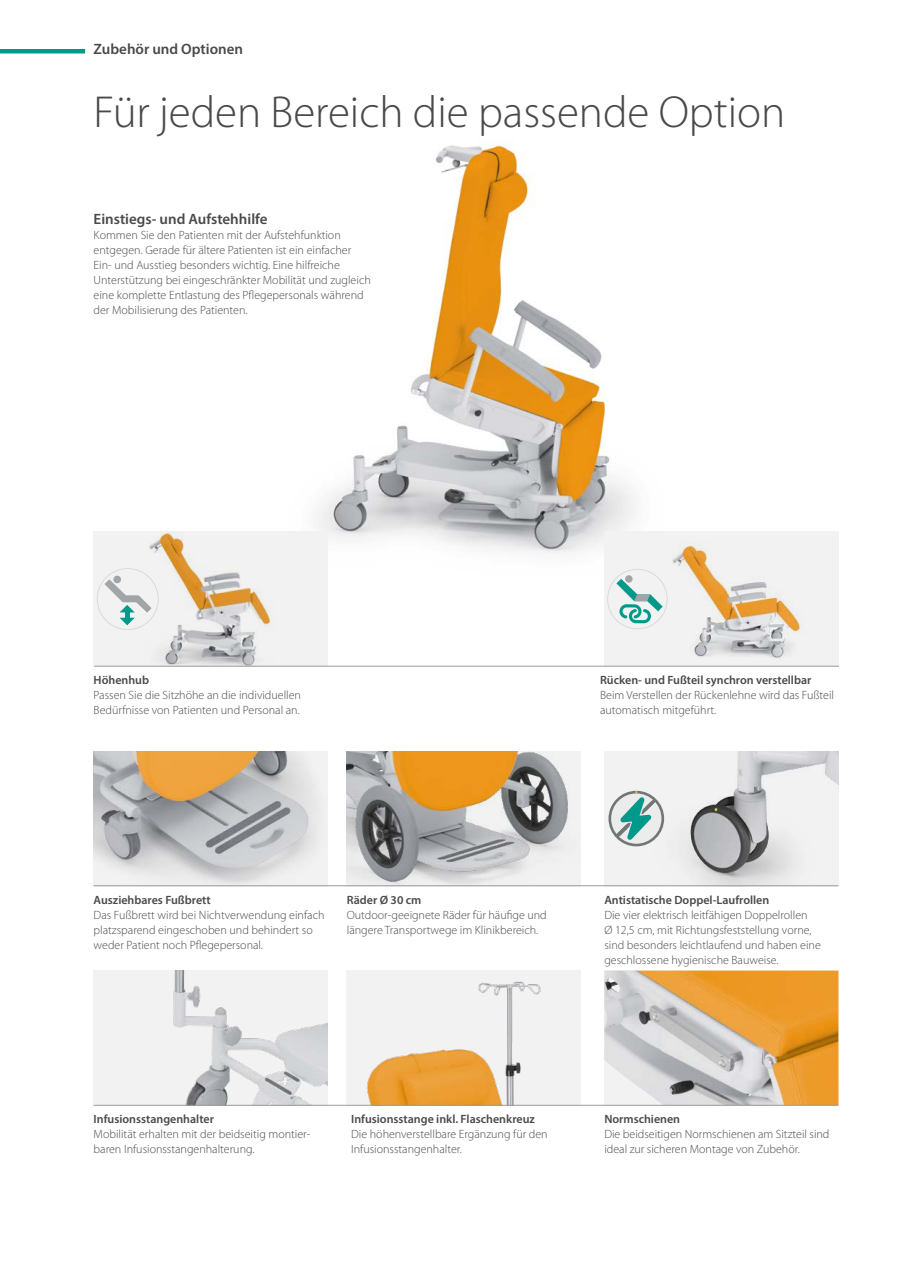
<style>
.page{position:relative;width:898px;height:1263px;background:#fff}
.page>*{position:absolute;margin:0;border:0;box-sizing:border-box;transform-origin:0 0}
.t1{font:300 45px "Myriad Pro";color:#494948}
.t2{font:600 15px "Myriad Pro";color:#494948}
.t3{font:300 12px/15px "Myriad Pro";color:#494948}
.t4{font:600 12px "Myriad Pro";color:#494948}
</style>
<div class="page">
<div style="left:347px;top:971px;width:233px;height:135px;background:#f2f2f2"></div>
<img style="left:358px;top:981px;width:222px;height:124px">
<img style="left:604px;top:971px;width:234px;height:134px">
<div style="left:94px;top:971px;width:233px;height:135px;background:#f2f2f2"></div>
<img style="left:103px;top:971px;width:224px;height:134px">
<img style="left:318px;top:138px;width:317px;height:438px">
<img style="left:604px;top:751px;width:234px;height:134px">
<svg style="left:609px;top:792px;width:53px;height:53px"></svg>
<div style="left:608px;top:791px;width:56px;height:55px;border:3px solid #717776;border-radius:50%"></div>
<svg style="left:615px;top:791px;width:41px;height:49px;background:#99c4c0"></svg>
<img style="left:347px;top:751px;width:233px;height:134px">
<img style="left:94px;top:751px;width:213px;height:117px">
<div style="left:604px;top:531px;width:234px;height:135px;background:#f2f2f2"></div>
<img style="left:641px;top:542px;width:186px;height:124px">
<img style="left:672px;top:546px;width:99px;height:109px">
<hr style="left:94px;top:1105px;width:744px;height:1px;background:#9c9d9d">
<div style="left:607px;top:569px;width:60px;height:60px;border:1px solid #d9dada;border-radius:50%"></div>
<div style="left:625px;top:575px;width:7px;height:8px;background:#a0a5a7;border-radius:50%"></div>
<svg style="left:616px;top:579px;width:46px;height:44px"></svg>
<div style="left:94px;top:531px;width:233px;height:135px;background:#f2f2f2"></div>
<img style="left:113px;top:532px;width:186px;height:134px">
<div style="left:97px;top:568px;width:61px;height:62px;border:1px solid #dadada;border-radius:50%"></div>
<div style="left:113px;top:576px;width:8px;height:7px;background:#a0a5a7;border-radius:50%"></div>
<svg style="left:104px;top:579px;width:47px;height:46px"></svg>
<hr style="left:94px;top:885px;width:744px;height:1px;background:#9c9d9d">
<hr style="left:94px;top:666px;width:744px;height:1px;background:#9c9d9d">
<hr style="left:0;top:49px;width:85px;height:4px;background:#00998a">
<p class="t2" style="left:94px;top:39px;width:151px">Zubehör und Optionen</p>
<h1 class="t1" style="left:94px;top:85px;width:692px">Für jeden Bereich die passende Option</h1>
<p class="t2" style="left:94px;top:209px;width:175px">Einstiegs- und Aufstehhilfe</p>
<p class="t3" style="left:94px;top:227px;width:278px">Kommen Sie den Patienten mit der Aufstehfunktion entgegen. Gerade für ältere Patienten ist ein einfacher Ein- und Ausstieg besonders wichtig. Eine hilfreiche Unterstützung bei eingeschränkter Mobilität und zugleich eine komplette Entlastung des Pflegepersonals während der Mobilisierung des Patienten.</p>
<p class="t4" style="left:94px;top:672px;width:57px">Höhenhub</p>
<p class="t3" style="left:94px;top:687px;width:209px">Passen Sie die Sitzhöhe an die individuellen<br>Bedürfnisse von Patienten und Personal an.</p>
<p class="t4" style="left:600px;top:672px;width:213px">Rücken- und Fußteil synchron verstellbar</p>
<p class="t3" style="left:600px;top:687px;width:235px">Beim Verstellen der Rückenlehne wird das Fußteil automatisch mitgeführt.</p>
<p class="t4" style="left:94px;top:892px;width:118px">Ausziehbares Fußbrett</p>
<p class="t3" style="left:94px;top:907px;width:232px">Das Fußbrett wird bei Nichtverwendung einfach platzsparend eingeschoben und behindert so weder Patient noch Pflegepersonal.</p>
<p class="t4" style="left:347px;top:892px;width:76px">Räder Ø 30 cm</p>
<p class="t3" style="left:347px;top:907px;width:201px">Outdoor-geeignete Räder für häufige und längere Transportwege im Klinikbereich.</p>
<p class="t4" style="left:604px;top:892px;width:166px">Antistatische Doppel-Laufrollen</p>
<p class="t3" style="left:604px;top:907px;width:218px">Die vier elektrisch leitfähigen Doppelrollen<br>Ø 12,5 cm, mit Richtungsfeststellung vorne, sind besonders leichtlaufend und haben eine geschlossene hygienische Bauweise.</p>
<p class="t4" style="left:94px;top:1111px;width:122px">Infusionsstangenhalter</p>
<p class="t3" style="left:94px;top:1126px;width:218px">Mobilität erhalten mit der beidseitig montier&shy;baren Infusionsstangenhalterung.</p>
<p class="t4" style="left:351px;top:1111px;width:185px">Infusionsstange inkl. Flaschenkreuz</p>
<p class="t3" style="left:351px;top:1126px;width:198px">Die höhenverstellbare Ergänzung für den<br>Infusionsstangenhalter.</p>
<p class="t4" style="left:604px;top:1111px;width:77px">Normschienen</p>
<p class="t3" style="left:604px;top:1126px;width:226px">Die beidseitigen Normschienen am Sitzteil sind ideal zur sicheren Montage von Zubehör.</p>
</div>
